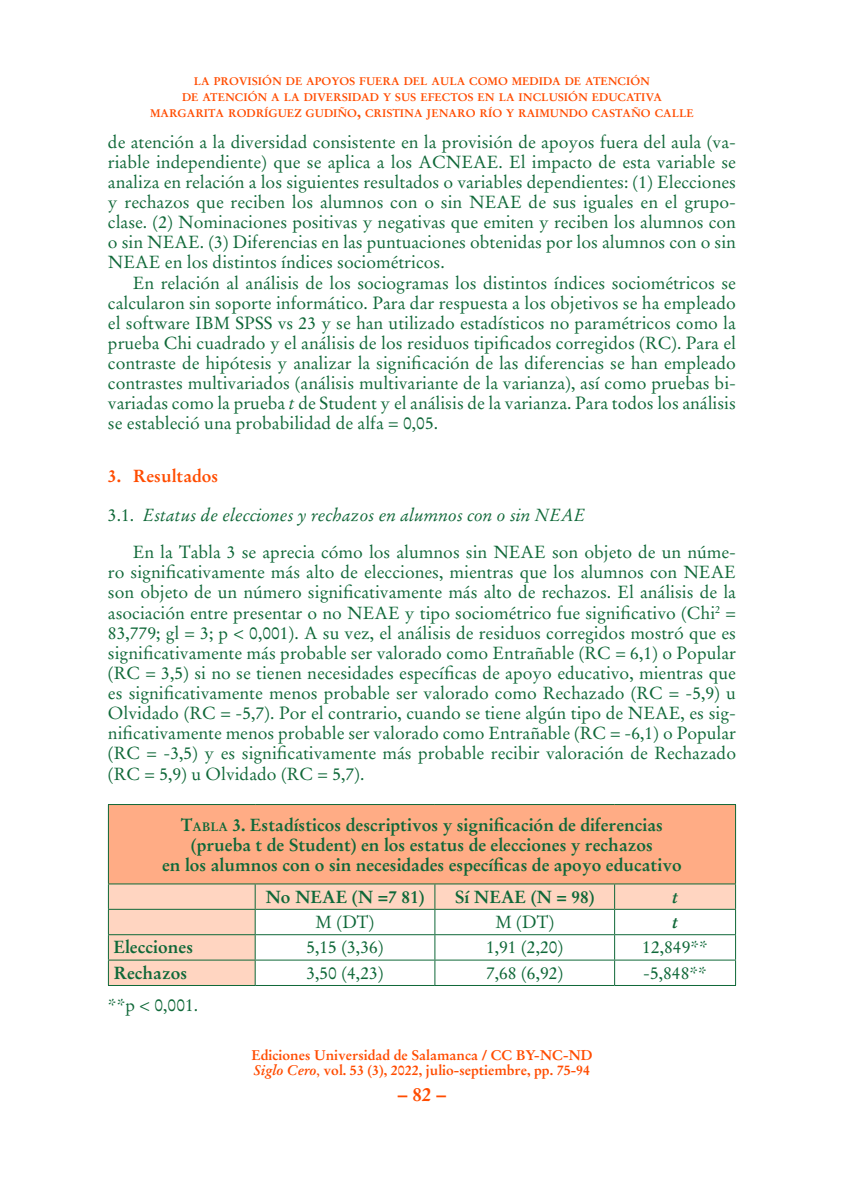
<style>
.page{position:relative;width:844px;height:1191px;background:#fff}
.page>*{position:absolute;margin:0;border:0;box-sizing:border-box;transform-origin:0 0}
.t1{font:700 19.25px "Stempel Garamond";color:#ff4c00}
.TEX_de_párrafo_N_par{font:17.5px/20.1px "Stempel Garamond";color:#0f6838;text-align:justify}
.tabla_titulo{font:700 17.5px/20.1px "Stempel Garamond";color:#0f6838;text-align:center}
.tabla{font:17.5px "Stempel Garamond";color:#0f6838}
.TEX_Cab_Cur{font:italic 17.5px "Stempel Garamond";color:#0f6838}
.tabla_subtitulo{font:700 17.5px "Stempel Garamond";color:#0f6838}
.tabla-2{font:700 17.5px "Stempel Garamond";color:#0f6838}
.TEX_Cab_Neg{font:700 17.5px "Stempel Garamond";color:#ff4c00}
.tabla_subtitulo-2{font:italic 700 17.5px "Stempel Garamond";color:#0f6838}
.tabla-3{font:italic 700 17.5px "Stempel Garamond";color:#0f6838}
.t2{font:700 14px/15.8px "Stempel Garamond";color:#ff4c00}
.t3{font:700 11.03px/15.8px "Stempel Garamond";color:#ff4c00;text-align:center}
.s1{font-size:15.75px}
.s2{font-style:italic}
.s3{font-style:normal}
.s4{font-style:inherit}
.s5{font-size:12.25px}
.s6{font-weight:400}
</style>
<div class="page">
<div style="left:108px;top:804px;width:627px;height:80px;background:#ffac85"></div>
<svg style="left:109px;top:884px;width:626px;height:101px"></svg>
<hr style="left:108px;top:804px;width:147px;height:1px;background:#0f6838">
<hr style="left:108px;top:805px;width:1px;height:78px;background:#0f6838">
<hr style="left:255px;top:804px;width:180px;height:1px;background:#0f6838">
<hr style="left:435px;top:804px;width:179px;height:1px;background:#0f6838">
<hr style="left:614px;top:804px;width:121px;height:1px;background:#0f6838">
<hr style="left:735px;top:805px;width:1px;height:78px;background:#0f6838">
<hr style="left:108px;top:883px;width:147px;height:1px;background:#0f6838">
<hr style="left:255px;top:883px;width:180px;height:1px;background:#0f6838">
<hr style="left:435px;top:883px;width:179px;height:1px;background:#0f6838">
<hr style="left:614px;top:883px;width:121px;height:1px;background:#0f6838">
<hr style="left:108px;top:909px;width:147px;height:1px;background:#0f6838">
<hr style="left:255px;top:909px;width:180px;height:1px;background:#0f6838">
<hr style="left:435px;top:909px;width:179px;height:1px;background:#0f6838">
<hr style="left:614px;top:909px;width:121px;height:1px;background:#0f6838">
<hr style="left:108px;top:934px;width:147px;height:1px;background:#0f6838">
<hr style="left:255px;top:934px;width:180px;height:1px;background:#0f6838">
<hr style="left:435px;top:934px;width:179px;height:1px;background:#0f6838">
<hr style="left:614px;top:934px;width:121px;height:1px;background:#0f6838">
<hr style="left:108px;top:959px;width:147px;height:1px;background:#0f6838">
<svg style="left:108px;top:884px;width:1px;height:101px"></svg>
<hr style="left:255px;top:959px;width:180px;height:1px;background:#0f6838">
<svg style="left:255px;top:884px;width:1px;height:101px"></svg>
<hr style="left:435px;top:959px;width:179px;height:1px;background:#0f6838">
<svg style="left:434px;top:884px;width:1px;height:101px"></svg>
<hr style="left:614px;top:959px;width:121px;height:1px;background:#0f6838">
<svg style="left:614px;top:884px;width:1px;height:101px"></svg>
<svg style="left:735px;top:884px;width:1px;height:101px"></svg>
<hr style="left:108px;top:985px;width:147px;height:1px;background:#0f6838">
<hr style="left:255px;top:985px;width:180px;height:1px;background:#0f6838">
<hr style="left:435px;top:985px;width:179px;height:1px;background:#0f6838">
<hr style="left:614px;top:985px;width:121px;height:1px;background:#0f6838">
<p class="t3" style="left:150px;top:73px;width:545px">LA PROVISIÓN DE APOYOS FUERA DEL AULA COMO MEDIDA DE ATENCIÓN<br>DE ATENCIÓN A LA DIVERSIDAD Y SUS EFECTOS EN LA INCLUSIÓN EDUCATIVA<br>MARGARITA RODRÍGUEZ GUDIÑO<span class="s1">,</span> CRISTINA JENARO RÍO Y RAIMUNDO CASTAÑO CALLE</p>
<p class="TEX_de_párrafo_N_par" style="left:108px;top:132px;width:629px">de atención a la diversidad consistente en la provisión de apoyos fuera del aula (va&shy;riable independiente) que se aplica a los ACNEAE. El impacto de esta variable se analiza en relación a los siguientes resultados o variables dependientes: (1) Elecciones y rechazos que reciben los alumnos con o sin NEAE de sus iguales en el grupo&shy;clase. (2) Nominaciones positivas y negativas que emiten y reciben los alumnos con o sin NEAE. (3) Diferencias en las puntuaciones obtenidas por los alumnos con o sin NEAE en los distintos índices sociométricos.</p>
<p class="TEX_de_párrafo_N_par" style="left:108px;top:272px;width:629px;text-indent:25px">En relación al análisis de los sociogramas los distintos índices sociométricos se calcularon sin soporte informático. Para dar respuesta a los objetivos se ha empleado el software IBM SPSS vs 23 y se han utilizado estadísticos no paramétricos como la prueba Chi cuadrado y el análisis de los residuos tipificados corregidos (RC). Para el contraste de hipótesis y analizar la significación de las diferencias se han empleado contrastes multivariados (análisis multivariante de la varianza), así como pruebas bi&shy;variadas como la prueba <span class="s2">t</span> de Student y el análisis de la varianza. Para todos los análisis se estableció una probabilidad de alfa = 0,05.</p>
<p class="TEX_Cab_Neg" style="left:108px;top:465px;width:112px">3. Resultados</p>
<p class="TEX_Cab_Cur" style="left:108px;top:504px;width:479px"><span class="s3">3.1.</span> Estatus de elecciones y rechazos en alumnos con o sin NEAE</p>
<p class="TEX_de_párrafo_N_par" style="left:108px;top:542px;width:629px;text-indent:25px">En la Tabla 3 se aprecia cómo los alumnos sin NEAE son objeto de un núme&shy;ro significativamente más alto de elecciones, mientras que los alumnos con NEAE son objeto de un número significativamente más alto de rechazos. El análisis de la asociación entre presentar o no NEAE y tipo sociométrico fue significativo (Chi<sup>2</sup> = 83,779; gl = 3; p &lt; 0,001). A su vez, el análisis de residuos corregidos mostró que es significativamente más probable ser valorado como Entrañable (RC = 6,1) o Popular (RC = 3,5) si no se tienen necesidades específicas de apoyo educativo, mientras que es significativamente menos probable ser valorado como Rechazado (RC = -5,9) u Olvidado (RC = -5,7). Por el contrario, cuando se tiene algún tipo de NEAE, es sig&shy;nificativamente menos probable ser valorado como Entrañable (RC = -6,1) o Popular (RC = -3,5) y es significativamente más probable recibir valoración de Rechazado (RC = 5,9) u Olvidado (RC = 5,7).</p>
<p class="tabla_titulo" style="left:162px;top:815px;width:521px"><span class="s4">T</span><span class="s5">ABLA</span> <span class="s4">3.</span> Estadísticos descriptivos y significación de diferencias (prueba t de Student) en los estatus de elecciones y rechazos<br>en los alumnos con o sin necesidades específicas de apoyo educativo</p>
<p class="tabla_subtitulo" style="left:265px;top:885px;width:161px">No NEAE (N =7 81)</p>
<p class="tabla_subtitulo" style="left:454px;top:885px;width:141px">Sí NEAE (N = 98)</p>
<p class="tabla_subtitulo-2" style="left:672px;top:886px;width:7px">t</p>
<p class="tabla" style="left:315px;top:911px;width:60px">M (DT)</p>
<p class="tabla" style="left:495px;top:911px;width:60px">M (DT)</p>
<p class="tabla-3" style="left:672px;top:911px;width:7px">t</p>
<p class="tabla-2" style="left:113px;top:936px;width:81px">Elecciones</p>
<p class="tabla" style="left:306px;top:936px;width:79px">5,15 (3,36)</p>
<p class="tabla" style="left:486px;top:936px;width:79px">1,91 (2,20)</p>
<p class="tabla" style="left:642px;top:936px;width:67px">12,849**</p>
<p class="tabla-2" style="left:113px;top:962px;width:75px">Rechazos</p>
<p class="tabla" style="left:306px;top:962px;width:79px">3,50 (4,23)</p>
<p class="tabla" style="left:486px;top:962px;width:79px">7,68 (6,92)</p>
<p class="tabla" style="left:643px;top:962px;width:65px">-5,848**</p>
<p class="tabla" style="left:108px;top:994px;width:92px">**p &lt; 0,001.</p>
<p class="t2" style="left:251px;top:1046px;width:342px">Ediciones Universidad de Salamanca / CC BY-NC-ND<br><span class="s2">Siglo Cero</span><span class="s6">,</span> vol. 53 (3), 2022, julio-septiembre, pp. 75-94</p>
<p class="t1" style="left:398px;top:1082px;width:50px">– 82 –</p>
</div>
